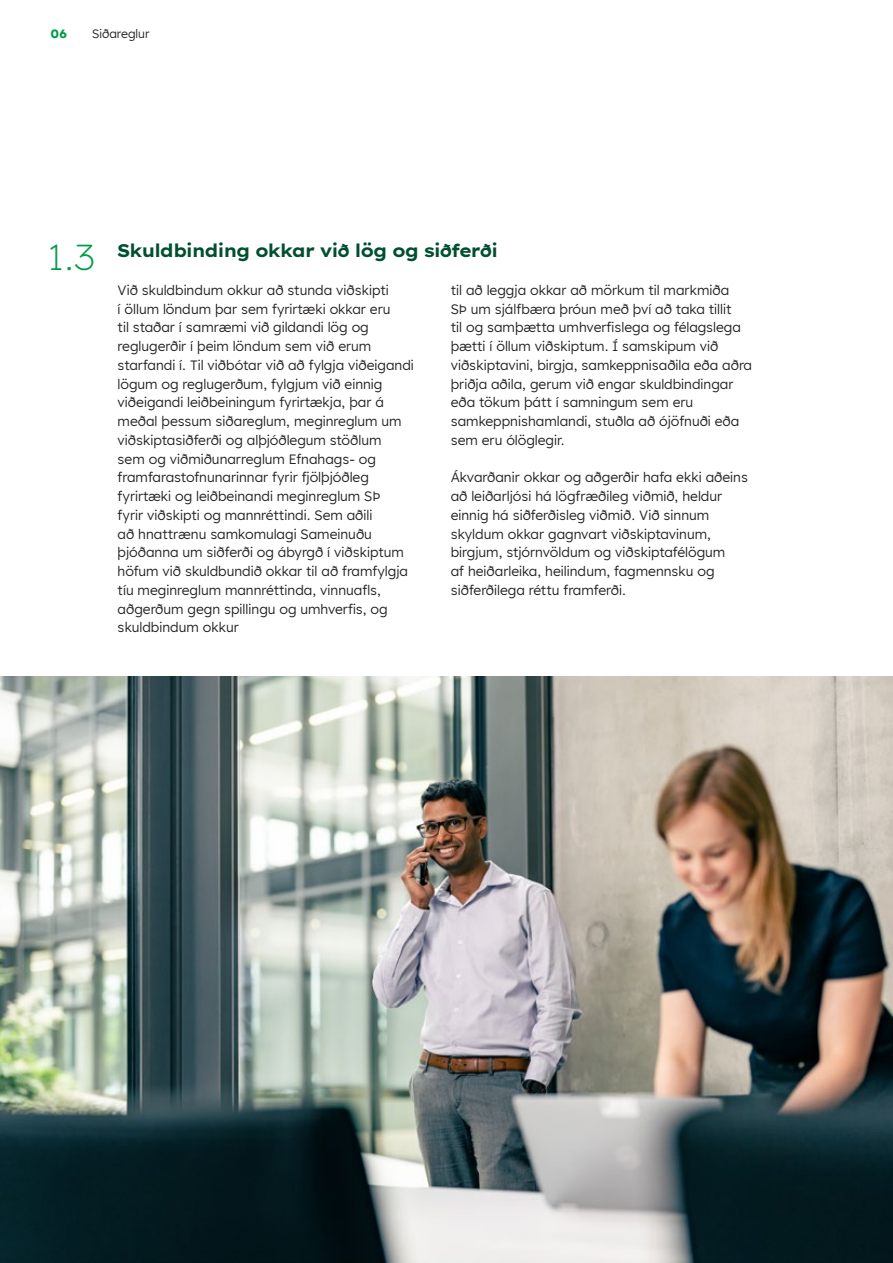
<style>
.page{position:relative;width:893px;height:1263px;background:#fff}
.page>*{position:absolute;margin:0;border:0;box-sizing:border-box;transform-origin:0 0}
.t1{font:200 36px "Lexend Exa HM";color:#009d48}
.t2{font:700 18px "Lexend Exa HM";color:#004f2f}
.t3{font:13.5px/18.8px "Lexend HM";color:#231f20}
.t4{font:12px "Lexend HM";color:#231f20}
.t5{font:700 12px "Lexend HM";color:#009d48}
</style>
<div class="page">
<img style="left:0;top:676px;width:893px;height:587px">
<p class="t5" style="left:51px;top:24px;width:18px">06</p>
<p class="t4" style="left:92px;top:25px;width:59px">Siðareglur</p>
<h1 class="t1" style="left:48px;top:231px;width:48px">1.3</h1>
<h2 class="t2" style="left:118px;top:237px;width:381px">Skuldbinding okkar við lög og siðferði</h2>
<p class="t3" style="left:118px;top:280px;width:298px">Við skuldbindum okkur að stunda viðskipti<br>í öllum löndum þar sem fyrirtæki okkar eru<br>til staðar í samræmi við gildandi lög og reglugerðir í þeim löndum sem við erum starfandi í. Til viðbótar við að fylgja viðeigandi lögum og reglugerðum, fylgjum við einnig viðeigandi leiðbeiningum fyrirtækja, þar á meðal þessum siðareglum, meginreglum um viðskiptasiðferði og alþjóðlegum stöðlum<br>sem og viðmiðunarreglum Efnahags- og framfarastofnunarinnar fyrir fjölþjóðleg fyrirtæki og leiðbeinandi meginreglum SÞ<br>fyrir viðskipti og mannréttindi. Sem aðili<br>að hnattrænu samkomulagi Sameinuðu þjóðanna um siðferði og ábyrgð í viðskiptum höfum við skuldbundið okkar til að framfylgja tíu meginreglum mannréttinda, vinnuafls, aðgerðum gegn spillingu og umhverfis, og skuldbindum okkur</p>
<p class="t3" style="left:451px;top:280px;width:303px">til að leggja okkar að mörkum til markmiða<br>SÞ um sjálfbæra þróun með því að taka tillit<br>til og samþætta umhverfislega og félagslega þætti í öllum viðskiptum. Í samskipum við viðskiptavini, birgja, samkeppnisaðila eða aðra þriðja aðila, gerum við engar skuldbindingar eða tökum þátt í samningum sem eru samkeppnishamlandi, stuðla að ójöfnuði eða sem eru ólöglegir.</p>
<p class="t3" style="left:451px;top:467px;width:299px">Ákvarðanir okkar og aðgerðir hafa ekki aðeins að leiðarljósi há lögfræðileg viðmið, heldur einnig há siðferðisleg viðmið. Við sinnum skyldum okkar gagnvart viðskiptavinum, birgjum, stjórnvöldum og viðskiptafélögum<br>af heiðarleika, heilindum, fagmennsku og siðferðilega réttu framferði.</p>
</div>
